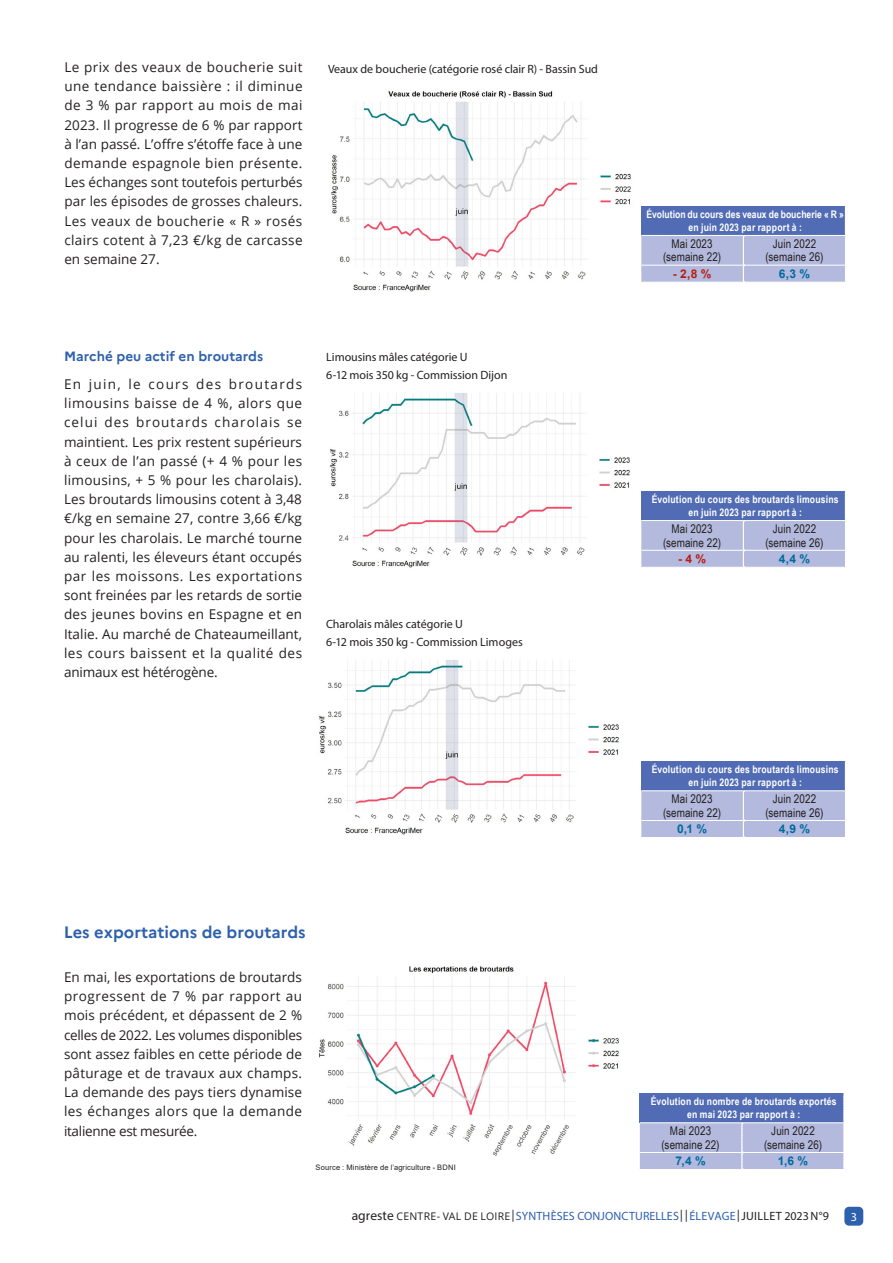
<style>
.page{position:relative;width:893px;height:1263px;background:#fff}
.page>*{position:absolute;margin:0;border:0;box-sizing:border-box;transform-origin:0 0}
.Intertitre_Synthèse{font:700 16.5px "Marianne";color:#2d60ad}
.Texte{font:13.5px/19.2px "Open Sans";letter-spacing:.025em;color:#231f20;text-align:justify}
.Intertitre_Synthèse-2{font:700 13.5px "Marianne";color:#2d60ad}
.t1{font:12.15px "Myriad Pro";color:#fff}
.Titre_Grap___Trait{font:12px "Myriad Pro";letter-spacing:-.005em;color:#231f20}
.t2{font:12px "Arial Narrow";letter-spacing:.01em;color:#231f20}
.t3{font:12px "Myriad Pro";letter-spacing:.015em;color:#2d60ad}
.t4{font:700 12px "Arial";color:#006a9f}
.t5{font:700 12px "Arial";color:#b41d15}
.t6{font:700 10.5px/13.5px "Arial Narrow";letter-spacing:.02em;color:#fff;text-align:center}
.SOURCE{font:7.5px "Arial";letter-spacing:.02em;color:#231f20}
.s1{font-size:13.5px;color:#231f20}
.s2{font-family:"Open Sans";font-size:10.5px;color:#231f20}
.s3{font-family:"Open Sans";color:#231f20}
.s4{color:#231f20}
</style>
<div class="page">
<div style="left:844px;top:1207px;width:19px;height:18px;background:#2d60ad;border-radius:5px"></div>
<svg style="left:641px;top:761px;width:205px;height:76px;background:#909ece"></svg>
<svg style="left:641px;top:491px;width:205px;height:76px;background:#919fce"></svg>
<svg style="left:640px;top:1093px;width:204px;height:76px;background:#909ece"></svg>
<svg style="left:641px;top:206px;width:205px;height:76px;background:#919fce"></svg>
<img style="left:331px;top:91px;width:300px;height:201px">
<img style="left:330px;top:393px;width:301px;height:175px">
<img style="left:319px;top:660px;width:301px;height:175px">
<img style="left:318px;top:966px;width:302px;height:190px">
<p class="Texte" style="left:64px;top:57px;width:240px">Le prix des veaux de boucherie suit une tendance baissière : il diminue de 3 % par rapport au mois de mai 2023. Il progresse de 6 % par rapport à l’an passé. L’offre s’étoffe face à une demande espagnole bien présente.<br>Les échanges sont toutefois perturbés par les épisodes de grosses chaleurs.<br>Les veaux de boucherie « R » rosés clairs cotent à 7,23 €/kg de carcasse en semaine 27.</p>
<p class="Titre_Grap___Trait" style="left:328px;top:61px;width:272px">Veaux de boucherie (catégorie rosé clair R) - Bassin Sud</p>
<p class="Intertitre_Synthèse-2" style="left:64px;top:348px;width:201px">Marché peu actif en broutards</p>
<p class="Texte" style="left:64px;top:374px;width:240px">En juin, le cours des broutards limousins baisse de 4 %, alors que celui des broutards charolais se maintient. Les prix restent supérieurs à ceux de l’an passé (+ 4 % pour les limousins, + 5 % pour les charolais).<br>Les broutards limousins cotent à 3,48 €/kg en semaine 27, contre 3,66 €/kg pour les charolais. Le marché tourne au ralenti, les éleveurs étant occupés par les moissons. Les exportations sont freinées par les retards de sortie des jeunes bovins en Espagne et en Italie. Au marché de Chateaumeillant, les cours baissent et la qualité des animaux est hétérogène.</p>
<p class="Titre_Grap___Trait" style="left:326px;top:349px;width:143px">Limousins mâles catégorie U</p>
<p class="Titre_Grap___Trait" style="left:326px;top:367px;width:183px">6-12 mois 350 kg - Commission Dijon</p>
<p class="Titre_Grap___Trait" style="left:326px;top:617px;width:138px">Charolais mâles catégorie U</p>
<p class="Titre_Grap___Trait" style="left:326px;top:635px;width:198px">6-12 mois 350 kg - Commission Limoges</p>
<p class="Intertitre_Synthèse" style="left:64px;top:922px;width:244px">Les exportations de broutards</p>
<p class="Texte" style="left:64px;top:967px;width:240px">En mai, les exportations de broutards progressent de 7 % par rapport au mois précédent, et dépassent de 2 % celles de 2022. Les volumes disponibles sont assez faibles en cette période de pâturage et de travaux aux champs.<br>La demande des pays tiers dynamise les échanges alors que la demande italienne est mesurée.</p>
<p class="SOURCE" style="left:316px;top:1162px;width:142px">Source : Ministère de l’agriculture - BDNI</p>
<p class="t6" style="left:647px;top:207px;width:199px">Évolution du cours des veaux de boucherie « R » en juin 2023 par rapport à :</p>
<p class="t2" style="left:671px;top:235px;width:43px">Mai 2023</p>
<p class="t2" style="left:663px;top:248px;width:59px">(semaine 22)</p>
<p class="t2" style="left:773px;top:235px;width:45px">Juin 2022</p>
<p class="t2" style="left:765px;top:248px;width:59px">(semaine 26)</p>
<p class="t5" style="left:673px;top:265px;width:40px">- 2,8 %</p>
<p class="t4" style="left:779px;top:265px;width:33px">6,3 %</p>
<p class="t6" style="left:652px;top:492px;width:188px">Évolution du cours des broutards limousins</p>
<p class="t6" style="left:688px;top:505px;width:115px">en juin 2023 par rapport à :</p>
<p class="t2" style="left:671px;top:520px;width:43px">Mai 2023</p>
<p class="t2" style="left:663px;top:533px;width:59px">(semaine 22)</p>
<p class="t2" style="left:773px;top:520px;width:45px">Juin 2022</p>
<p class="t2" style="left:765px;top:533px;width:59px">(semaine 26)</p>
<p class="t5" style="left:678px;top:550px;width:30px">- 4 %</p>
<p class="t4" style="left:779px;top:550px;width:33px">4,4 %</p>
<p class="t6" style="left:652px;top:762px;width:188px">Évolution du cours des broutards limousins</p>
<p class="t6" style="left:688px;top:775px;width:115px">en juin 2023 par rapport à :</p>
<p class="t2" style="left:671px;top:790px;width:43px">Mai 2023</p>
<p class="t2" style="left:663px;top:804px;width:59px">(semaine 22)</p>
<p class="t2" style="left:773px;top:790px;width:45px">Juin 2022</p>
<p class="t2" style="left:765px;top:804px;width:59px">(semaine 26)</p>
<p class="t4" style="left:677px;top:821px;width:31px">0,1 %</p>
<p class="t4" style="left:779px;top:821px;width:33px">4,9 %</p>
<p class="t6" style="left:651px;top:1094px;width:188px">Évolution du nombre de broutards exportés</p>
<p class="t6" style="left:687px;top:1107px;width:114px">en mai 2023 par rapport à :</p>
<p class="t2" style="left:670px;top:1122px;width:43px">Mai 2023</p>
<p class="t2" style="left:662px;top:1136px;width:59px">(semaine 22)</p>
<p class="t2" style="left:771px;top:1122px;width:45px">Juin 2022</p>
<p class="t2" style="left:764px;top:1136px;width:59px">(semaine 26)</p>
<p class="t4" style="left:675px;top:1153px;width:32px">7,4 %</p>
<p class="t4" style="left:778px;top:1153px;width:32px">1,6 %</p>
<p class="t3" style="left:352px;top:1209px;width:479px"><span class="s1">agreste</span> <span class="s2">CENTRE- VAL DE LOIRE</span><span class="s3">|</span>SYNTHÈSES CONJONCTURELLES<span class="s3">||</span>ÉLEVAGE<span class="s3">|</span><span class="s4">JUILLET 2023N°9</span></p>
<p class="t1" style="left:851px;top:1209px;width:8px">3</p>
</div>
